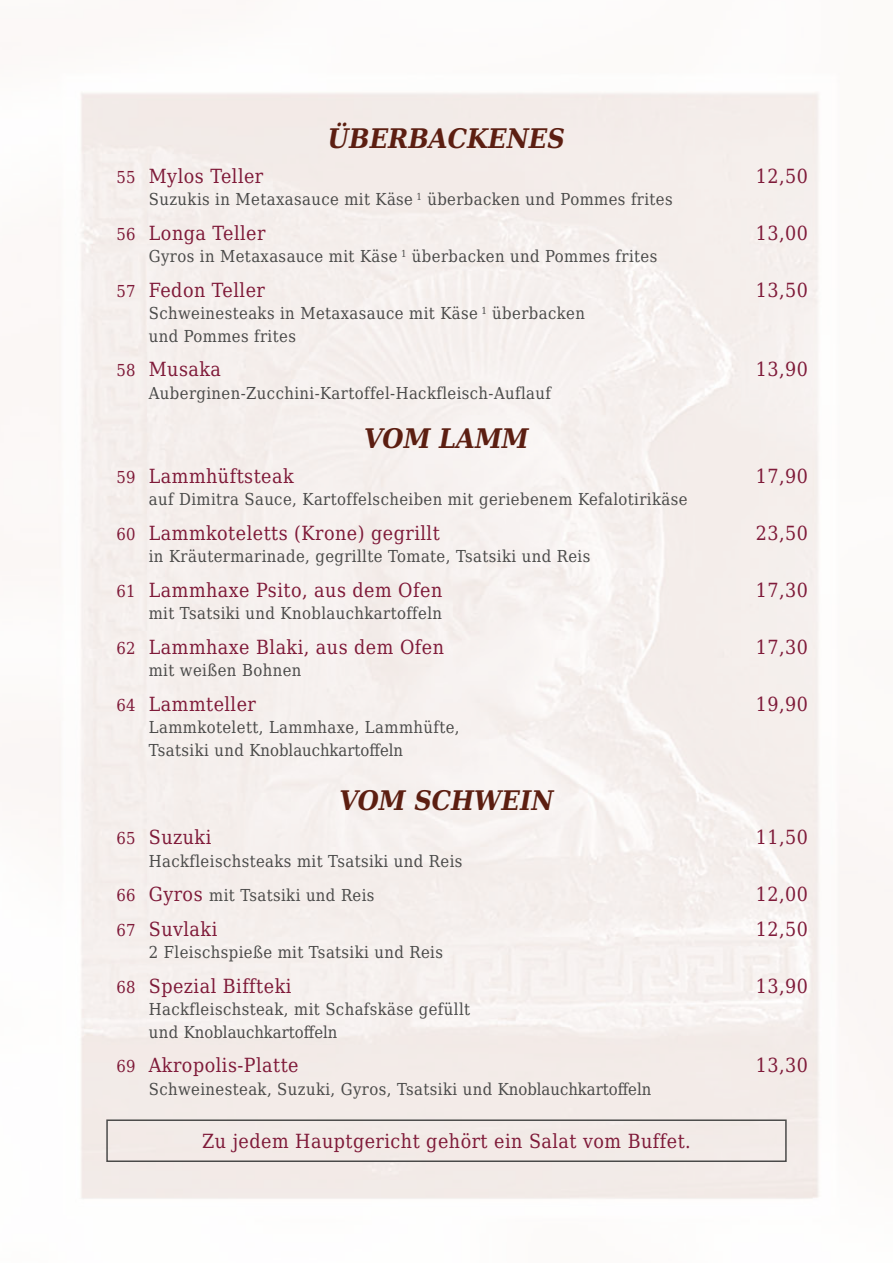
<style>
.page{position:relative;width:893px;height:1263px;background:#fff}
.page>*{position:absolute;margin:0;border:0;box-sizing:border-box;transform-origin:0 0}
.t1{font:italic 700 27px "DejaVu Serif Condensed";color:#5c1e11}
.t2{font:19.5px "DejaVu Serif Condensed";letter-spacing:.025em;color:#7f1a39}
.t3{font:16.5px/22.5px "DejaVu Serif Condensed";letter-spacing:.025em;color:#4a4a49}
.s1{font-size:16.5px}
.s2{color:#7f1a39}
.s3{font-size:19.5px;color:#7f1a39}
</style>
<div class="page">
<div style="left:106px;top:1119px;width:681px;height:43px;border:2px solid #4a4a49"></div>
<h1 class="t1" style="left:328px;top:117px;width:239px">ÜBERBACKENES</h1>
<p class="t2" style="left:116px;top:161px;width:148px"><span class="s1">55</span> Mylos Teller</p>
<p class="t2" style="left:756px;top:161px;width:54px">12,50</p>
<p class="t3" style="left:149px;top:188px;width:525px">Suzukis in Metaxasauce mit Käse <sup>1</sup> überbacken und Pommes frites</p>
<p class="t2" style="left:116px;top:218px;width:151px"><span class="s1">56</span> Longa Teller</p>
<p class="t2" style="left:756px;top:218px;width:54px">13,00</p>
<p class="t3" style="left:149px;top:245px;width:510px">Gyros in Metaxasauce mit Käse <sup>1</sup> überbacken und Pommes frites</p>
<p class="t2" style="left:116px;top:275px;width:150px"><span class="s1">57</span> Fedon Teller</p>
<p class="t2" style="left:756px;top:275px;width:54px">13,50</p>
<p class="t3" style="left:149px;top:302px;width:438px">Schweinesteaks in Metaxasauce mit Käse <sup>1</sup> überbacken und Pommes frites</p>
<p class="t2" style="left:116px;top:354px;width:106px"><span class="s1">58</span> Musaka</p>
<p class="t2" style="left:756px;top:354px;width:54px">13,90</p>
<p class="t3" style="left:149px;top:381px;width:404px">Auberginen-Zucchini-Kartoffel-Hackfleisch-Auflauf</p>
<h1 class="t1" style="left:364px;top:417px;width:166px">VOM LAMM</h1>
<p class="t2" style="left:116px;top:461px;width:179px"><span class="s1">59</span> Lammhüftsteak</p>
<p class="t2" style="left:756px;top:461px;width:54px">17,90</p>
<p class="t3" style="left:149px;top:488px;width:540px">auf Dimitra Sauce, Kartoffelscheiben mit geriebenem Kefalotirikäse</p>
<p class="t2" style="left:116px;top:518px;width:325px"><span class="s1">60</span> Lammkoteletts (Krone) gegrillt</p>
<p class="t2" style="left:756px;top:518px;width:54px">23,50</p>
<p class="t3" style="left:149px;top:545px;width:443px">in Kräutermarinade, gegrillte Tomate, Tsatsiki und Reis</p>
<p class="t2" style="left:116px;top:575px;width:327px"><span class="s1">61</span> Lammhaxe Psito, aus dem Ofen</p>
<p class="t2" style="left:756px;top:575px;width:54px">17,30</p>
<p class="t3" style="left:149px;top:602px;width:295px">mit Tsatsiki und Knoblauchkartoffeln</p>
<p class="t2" style="left:116px;top:632px;width:329px"><span class="s1">62</span> Lammhaxe Blaki, aus dem Ofen</p>
<p class="t2" style="left:756px;top:632px;width:54px">17,30</p>
<p class="t3" style="left:149px;top:659px;width:154px">mit weißen Bohnen</p>
<p class="t2" style="left:116px;top:689px;width:141px"><span class="s1">64</span> Lammteller</p>
<p class="t2" style="left:756px;top:689px;width:54px">19,90</p>
<p class="t3" style="left:149px;top:716px;width:312px">Lammkotelett, Lammhaxe, Lammhüfte,<br>Tsatsiki und Knoblauchkartoffeln</p>
<h1 class="t1" style="left:339px;top:779px;width:216px">VOM SCHWEIN</h1>
<p class="t2" style="left:116px;top:823px;width:97px"><span class="s1">65</span> Suzuki</p>
<p class="t2" style="left:756px;top:823px;width:54px">11,50</p>
<p class="t3" style="left:116px;top:843px;width:348px;line-height:34.5px;text-indent:32px">Hackfleischsteaks mit Tsatsiki und Reis<br><span class="s2">66</span> <span class="s3">Gyros</span> mit Tsatsiki und Reis</p>
<p class="t2" style="left:756px;top:880px;width:54px">12,00</p>
<p class="t2" style="left:116px;top:914px;width:102px"><span class="s1">67</span> Suvlaki</p>
<p class="t2" style="left:756px;top:914px;width:54px">12,50</p>
<p class="t3" style="left:149px;top:941px;width:296px">2 Fleischspieße mit Tsatsiki und Reis</p>
<p class="t2" style="left:116px;top:971px;width:177px"><span class="s1">68</span> Spezial Biffteki</p>
<p class="t2" style="left:756px;top:971px;width:54px">13,90</p>
<p class="t3" style="left:149px;top:998px;width:323px">Hackfleischsteak, mit Schafskäse gefüllt und Knoblauchkartoffeln</p>
<p class="t2" style="left:116px;top:1051px;width:184px"><span class="s1">69</span> Akropolis-Platte</p>
<p class="t2" style="left:756px;top:1051px;width:54px">13,30</p>
<p class="t3" style="left:149px;top:1077px;width:504px">Schweinesteak, Suzuki, Gyros, Tsatsiki und Knoblauchkartoffeln</p>
<p class="t2" style="left:202px;top:1126px;width:490px">Zu jedem Hauptgericht gehört ein Salat vom Buffet.</p>
</div>
